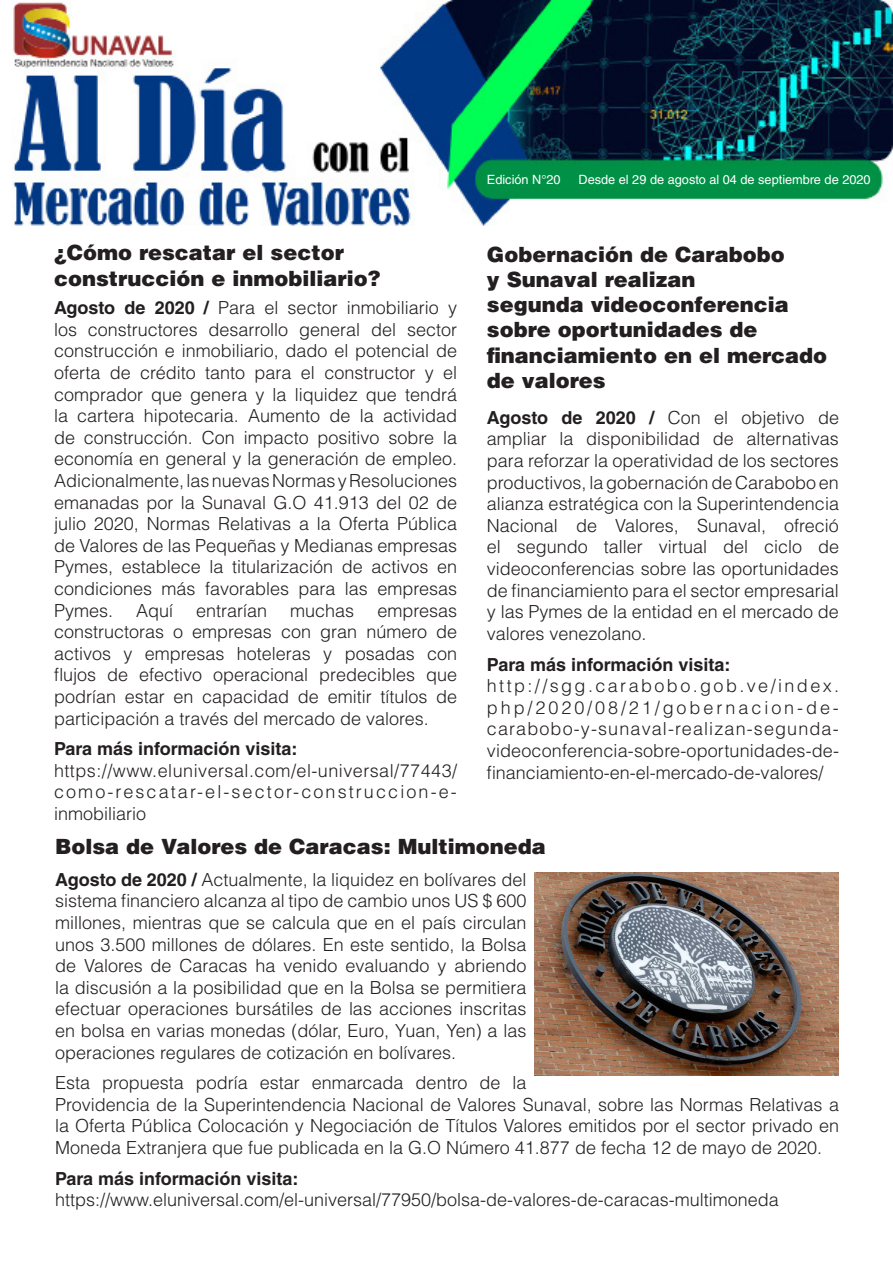
<style>
.page{position:relative;width:893px;height:1263px;background:#fff}
.page>*{position:absolute;margin:0;border:0;box-sizing:border-box;transform-origin:0 0}
.t1{font:900 21px/25.2px "Helvetica LT Std";color:#231f20}
.t2{font:300 18px/21.6px "Helvetica LT Std";color:#231f20;text-align:justify}
.t3{font:700 18px "Helvetica LT Std";color:#231f20}
.t4{font:12.75px "Helvetica LT Std";color:#fff}
.s1{font-weight:700}
</style>
<div class="page">
<img style="left:12px;top:0;width:881px;height:226px">
<img style="left:535px;top:873px;width:304px;height:202px">
<p class="t1" style="left:54px;top:240px;width:328px">¿Cómo rescatar el sector construcción e inmobiliario?</p>
<p class="t2" style="left:54px;top:297px;width:405px"><span class="s1">Agosto de 2020 /</span> Para el sector inmobiliario y los constructores desarrollo general del sector construcción e inmobiliario, dado el potencial de oferta de crédito tanto para el constructor y el comprador que genera y la liquidez que tendrá la cartera hipotecaria. Aumento de la actividad de construcción. Con impacto positivo sobre la economía en general y la generación de empleo.<br>Adicionalmente, las nuevas Normas y Resoluciones emanadas por la Sunaval G.O 41.913 del 02 de julio 2020, Normas Relativas a la Oferta Pública de Valores de las Pequeñas y Medianas empresas Pymes, establece la titularización de activos en condiciones más favorables para las empresas Pymes.</p>
<p class="t2" style="left:136px;top:599px;width:39px">Aquí</p>
<p class="t2" style="left:196px;top:599px;width:73px">entrarían</p>
<p class="t2" style="left:290px;top:599px;width:66px">muchas</p>
<p class="t2" style="left:54px;top:599px;width:405px;text-indent:323px">empresas constructoras o empresas con gran número de activos y empresas hoteleras y posadas con flujos de efectivo operacional predecibles que podrían estar en capacidad de emitir títulos de participación a través del mercado de valores.</p>
<p class="t3" style="left:54px;top:738px;width:245px">Para más información visita:</p>
<p class="t2" style="left:54px;top:759px;width:405px">https://www.eluniversal.com/el-universal/77443/ como-rescatar-el-sector-construccion-e&shy;inmobiliario</p>
<p class="t4" style="left:487px;top:172px;width:75px">Edición N°20</p>
<p class="t4" style="left:578px;top:172px;width:294px">Desde el 29 de agosto al 04 de septiembre de 2020</p>
<p class="t1" style="left:487px;top:241px;width:342px">Gobernación de Carabobo<br>y Sunaval realizan<br>segunda videoconferencia sobre oportunidades de financiamiento en el mercado de valores</p>
<p class="t2" style="left:487px;top:406px;width:354px"><span class="s1">Agosto de 2020 /</span> Con el objetivo de ampliar la disponibilidad de alternativas para reforzar la operatividad de los sectores productivos, la gobernación de Carabobo en alianza estratégica con la Superintendencia Nacional de Valores, Sunaval, ofreció el segundo taller virtual del ciclo de videoconferencias sobre las oportunidades de financiamiento para el sector empresarial y las Pymes de la entidad en el mercado de valores venezolano.</p>
<p class="t3" style="left:487px;top:653px;width:245px">Para más información visita:</p>
<p class="t2" style="left:487px;top:675px;width:354px">http://sgg.carabobo.gob.ve/index. php/2020/08/21/gobernacion-de&shy;carabobo-y-sunaval-realizan-segunda&shy;videoconferencia-sobre-oportunidades-de&shy;financiamiento-en-el-mercado-de-valores/</p>
<p class="t1" style="left:55px;top:833px;width:492px">Bolsa de Valores de Caracas: Multimoneda</p>
<p class="t2" style="left:55px;top:868px;width:473px"><span class="s1">Agosto de 2020 /</span> Actualmente, la liquidez en bolívares del sistema financiero alcanza al tipo de cambio unos US $ 600 millones, mientras que se calcula que en el país circulan unos 3.500 millones de dólares. En este sentido, la Bolsa de Valores de Caracas ha venido evaluando y abriendo la discusión a la posibilidad que en la Bolsa se permitiera efectuar operaciones bursátiles de las acciones inscritas en bolsa en varias monedas (dólar, Euro, Yuan, Yen) a las operaciones regulares de cotización en bolívares.</p>
<p class="t2" style="left:55px;top:1072px;width:785px;text-align:left">Esta propuesta podría estar enmarcada dentro de la<br>Providencia de la Superintendencia Nacional de Valores Sunaval, sobre las Normas Relativas a la Oferta Pública Colocación y Negociación de Títulos Valores emitidos por el sector privado en Moneda Extranjera que fue publicada en la G.O Número 41.877 de fecha 12 de mayo de 2020.</p>
<p class="t3" style="left:55px;top:1167px;width:245px">Para más información visita:</p>
<p class="t2" style="left:55px;top:1189px;width:725px">https://www.eluniversal.com/el-universal/77950/bolsa-de-valores-de-caracas-multimoneda</p>
</div>
